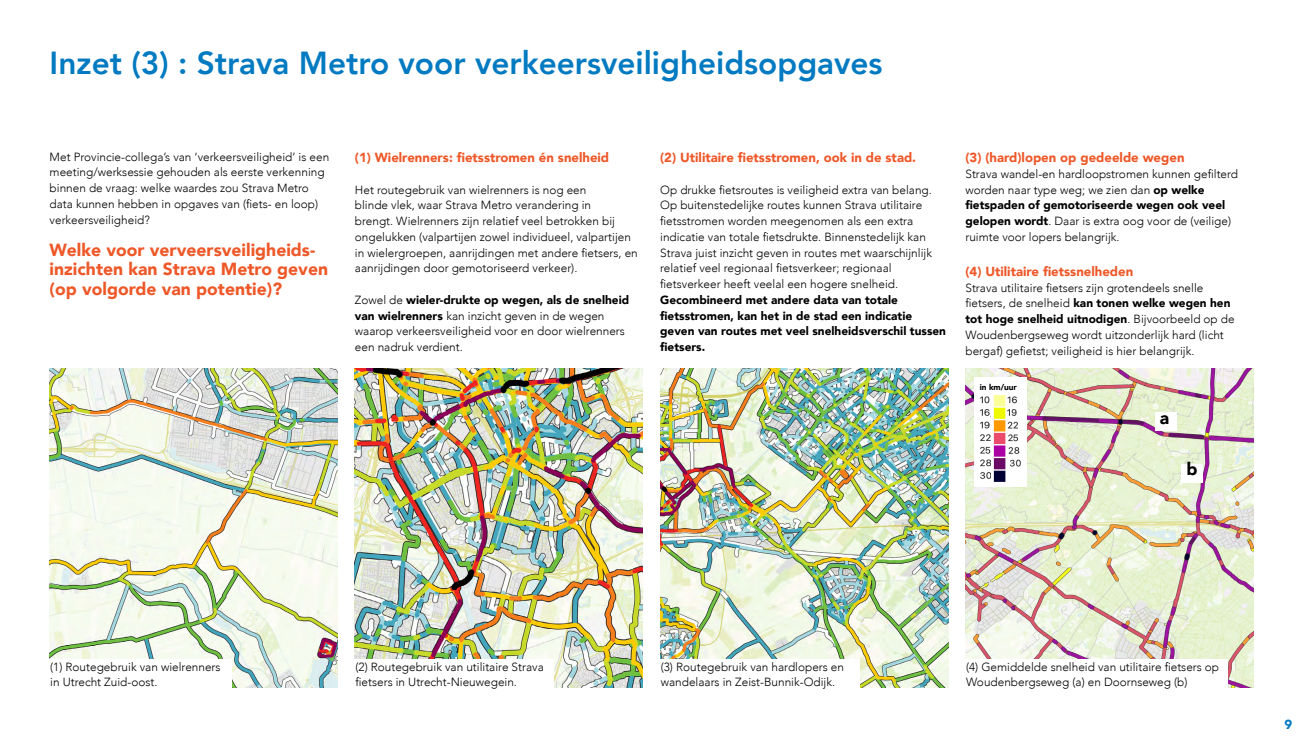
<style>
.page{position:relative;width:1303px;height:737px;background:#fff}
.page>*{position:absolute;margin:0;border:0;box-sizing:border-box;transform-origin:0 0}
.Kop_36{font:800 31.85px "Avenir";color:#017ac1}
.Kop_20{font:900 17.5px/19.2px "Avenir";color:#ee5828}
.Kop_20-2{font:900 17.5px "Avenir";color:#000}
.Kop_15{font:900 13.12px "Avenir";color:#ee5828}
.t1{font:900 13.12px "Avenir";color:#017ac1}
.alinea_13_5{font:300 11.81px/15.8px "Avenir";color:#000}
.Kop_15-2{font:900 8.22px "Avenir";color:#000}
.s1{font-weight:900}
</style>
<div class="page">
<img style="left:660px;top:368px;width:287px;height:319px">
<img style="left:965px;top:368px;width:288px;height:319px">
<img style="left:355px;top:368px;width:287px;height:319px">
<img style="left:50px;top:368px;width:287px;height:319px">
<div style="left:45px;top:658px;width:186px;height:35px;background:#fff"></div>
<div style="left:350px;top:658px;width:204px;height:35px;background:#fff"></div>
<div style="left:655px;top:658px;width:204px;height:35px;background:#fff"></div>
<div style="left:960px;top:658px;width:267px;height:35px;background:#fff"></div>
<div style="left:1181px;top:464px;width:21px;height:18px;background:#fff"></div>
<div style="left:1154px;top:412px;width:22px;height:19px;background:#fff"></div>
<div style="left:974px;top:377px;width:52px;height:109px;background:#fff"></div>
<img style="left:979px;top:395px;width:27px;height:87px">
<img style="left:1007px;top:396px;width:13px;height:71px">
<hr style="left:1017px;top:395px;width:3px;height:48px;background:#fff">
<p class="Kop_36" style="left:50px;top:38px;width:834px">Inzet (3) : Strava Metro voor verkeersveiligheidsopgaves</p>
<p class="alinea_13_5" style="left:50px;top:149px;width:281px">Met Provincie-collega’s van ‘verkeersveiligheid’ is een meeting/werksessie gehouden als eerste verkenning binnen de vraag: welke waardes zou Strava Metro data kunnen hebben in opgaves van (fiets- en loop) verkeersveiligheid?</p>
<p class="Kop_20" style="left:50px;top:240px;width:280px">Welke voor verveersveiligheids&shy;inzichten kan Strava Metro geven (op volgorde van potentie)?</p>
<p class="Kop_15" style="left:355px;top:146px;width:256px">(1) Wielrenners: fietsstromen én snelheid</p>
<p class="alinea_13_5" style="left:355px;top:182px;width:284px">Het routegebruik van wielrenners is nog een<br>blinde vlek, waar Strava Metro verandering in<br>brengt. Wielrenners zijn relatief veel betrokken bij ongelukken (valpartijen zowel individueel, valpartijen in wielergroepen, aanrijdingen met andere fietsers, en aanrijdingen door gemotoriseerd verkeer).</p>
<p class="alinea_13_5" style="left:355px;top:292px;width:276px">Zowel de <span class="s1">wieler-drukte op wegen, als de snelheid van wielrenners</span> kan inzicht geven in de wegen waarop verkeersveiligheid voor en door wielrenners een nadruk verdient.</p>
<p class="Kop_15" style="left:660px;top:146px;width:257px">(2) Utilitaire fietsstromen, ook in de stad.</p>
<p class="alinea_13_5" style="left:660px;top:182px;width:287px">Op drukke fietsroutes is veiligheid extra van belang.<br>Op buitenstedelijke routes kunnen Strava utilitaire fietsstromen worden meegenomen als een extra indicatie van totale fietsdrukte. Binnenstedelijk kan Strava juist inzicht geven in routes met waarschijnlijk relatief veel regionaal fietsverkeer; regionaal fietsverkeer heeft veelal een hogere snelheid.<br><span class="s1">Gecombineerd met andere data van totale fietsstromen, kan het in de stad een indicatie geven van routes met veel snelheidsverschil tussen fietsers.</span></p>
<p class="Kop_15" style="left:965px;top:146px;width:220px">(3) (hard)lopen op gedeelde wegen</p>
<p class="alinea_13_5" style="left:965px;top:166px;width:274px">Strava wandel-en hardloopstromen kunnen gefilterd worden naar type weg; we zien dan <span class="s1">op welke fietspaden of gemotoriseerde wegen ook veel gelopen wordt</span>. Daar is extra oog voor de (veilige) ruimte voor lopers belangrijk.</p>
<p class="Kop_15" style="left:965px;top:260px;width:169px">(4) Utilitaire fietssnelheden</p>
<p class="alinea_13_5" style="left:965px;top:280px;width:271px">Strava utilitaire fietsers zijn grotendeels snelle fietsers, de snelheid <span class="s1">kan tonen welke wegen hen tot hoge snelheid uitnodigen</span>. Bijvoorbeeld op de Woudenbergseweg wordt uitzonderlijk hard (licht bergaf) gefietst; veiligheid is hier belangrijk.</p>
<p class="Kop_15-2" style="left:979px;top:380px;width:39px">in km/uur</p>
<p class="Kop_20-2" style="left:1159px;top:403px;width:11px">a</p>
<p class="Kop_20-2" style="left:1186px;top:454px;width:13px">b</p>
<p class="alinea_13_5" style="left:50px;top:658px;width:172px">(1) Routegebruik van wielrenners in Utrecht Zuid-oost.</p>
<p class="alinea_13_5" style="left:355px;top:658px;width:190px">(2) Routegebruik van utilitaire Strava fietsers in Utrecht-Nieuwegein.</p>
<p class="alinea_13_5" style="left:660px;top:658px;width:185px">(3) Routegebruik van hardlopers en wandelaars in Zeist-Bunnik-Odijk.</p>
<p class="alinea_13_5" style="left:965px;top:658px;width:255px">(4) Gemiddelde snelheid van utilitaire fietsers op<br>Woudenbergseweg (a) en Doornseweg (b)</p>
<p class="t1" style="left:1284px;top:713px;width:9px">9</p>
</div>
